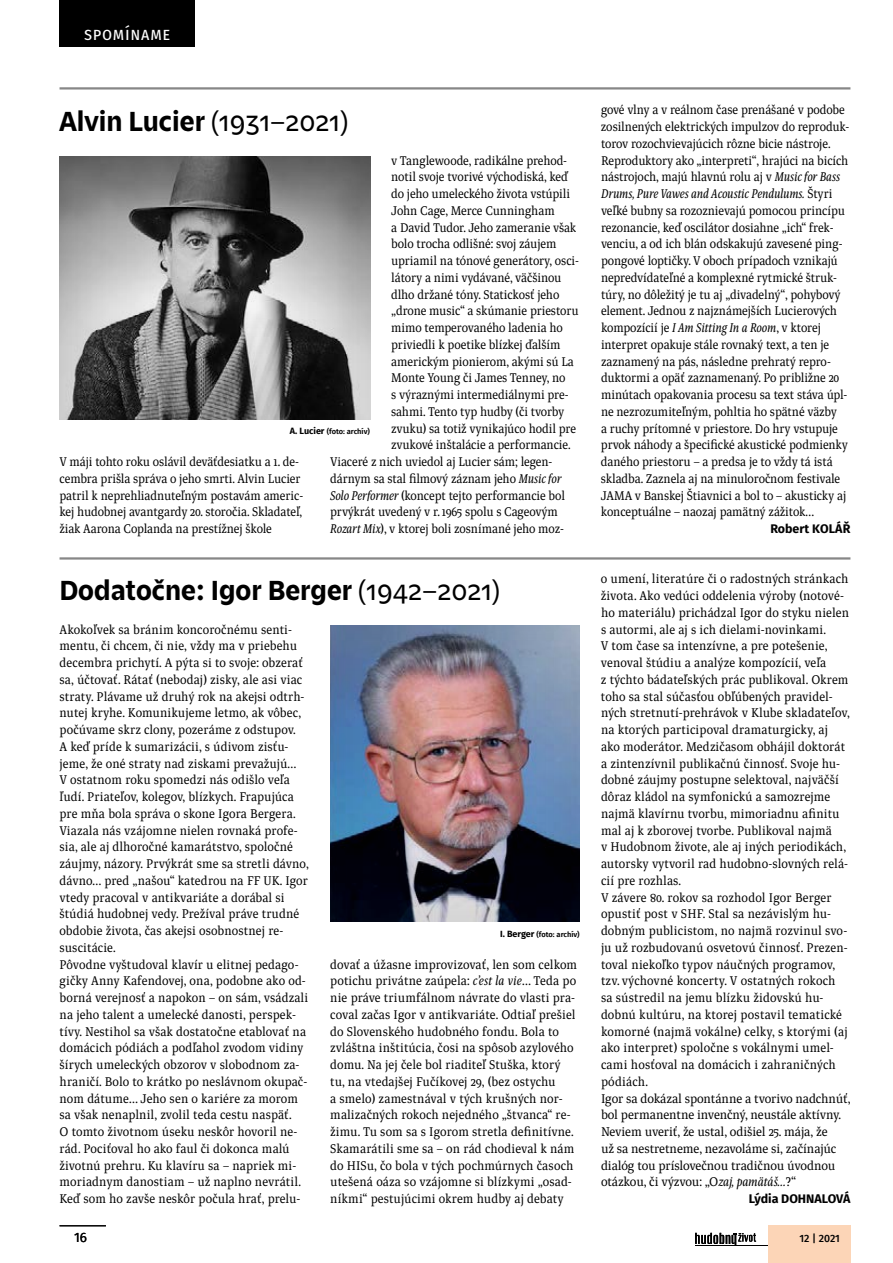
<style>
.page{position:relative;width:893px;height:1263px;background:#fff}
.page>*{position:absolute;margin:0;border:0;box-sizing:border-box;transform-origin:0 0}
.t1{font:700 25.5px "Zin Sans";color:#000}
.t2{font:18px "Fira Sans Condensed";letter-spacing:.04em;color:#fff}
.t3{font:13.5px "Fira Sans";color:#000}
.t4{font:13.2px/16.8px "Novina Condensed Premium";letter-spacing:-.01em;color:#000}
.t5{font:700 12.45px "Fira Sans";color:#000}
.t6{font:500 10.5px "Fira Sans";letter-spacing:-.005em;color:#000}
.t7{font:600 7.5px "Fira Sans";color:#000}
.s1{font-weight:400}
.s2{font-style:italic}
.s3{font-weight:700;font-size:9px}
</style>
<div class="page">
<div style="left:767px;top:1225px;width:83px;height:38px;background:#fcd5b7"></div>
<hr style="left:60px;top:1225px;width:46px;height:1px;background:#000">
<svg style="left:695px;top:1233px;width:61px;height:12px"></svg>
<hr style="left:695px;top:1245px;width:73px;height:1px;background:#000">
<div style="left:60px;top:0;width:135px;height:47px;background:#000"></div>
<hr style="left:60px;top:87px;width:790px;height:3px;background:#878787">
<hr style="left:60px;top:557px;width:790px;height:3px;background:#878787">
<div style="left:59px;top:157px;width:312px;height:264px;background:#000;opacity:.33"></div>
<div style="left:329px;top:625px;width:252px;height:299px;background:#000;opacity:.33"></div>
<h2 class="t2" style="left:84px;top:21px;width:88px">spomíname</h2>
<h1 class="t1" style="left:60px;top:106px;width:290px">Alvin Lucier <span class="s1">(1931–2021)</span></h1>
<p class="t4" style="left:391px;top:152px;width:177px">v Tanglewoode, radikálne prehod-</p>
<p class="t4" style="left:391px;top:169px;width:178px">notil svoje tvorivé východiská, keď</p>
<p class="t4" style="left:391px;top:185px;width:180px">do jeho umeleckého života vstúpili</p>
<p class="t4" style="left:391px;top:202px;width:165px">John Cage, Merce Cunningham</p>
<p class="t4" style="left:391px;top:219px;width:187px">a David Tudor. Jeho zameranie však</p>
<p class="t4" style="left:391px;top:236px;width:167px">bolo trocha odlišné: svoj záujem</p>
<p class="t4" style="left:391px;top:252px;width:189px">upriamil na tónové generátory, osci-</p>
<p class="t4" style="left:391px;top:269px;width:172px">látory a nimi vydávané, väčšinou</p>
<p class="t4" style="left:391px;top:286px;width:170px">dlho držané tóny. Statickosť jeho</p>
<p class="t4" style="left:391px;top:303px;width:189px">„drone music“ a skúmanie priestoru</p>
<p class="t4" style="left:391px;top:319px;width:173px">mimo temperovaného ladenia ho</p>
<p class="t4" style="left:391px;top:336px;width:171px">priviedli k poetike blízkej ďalším</p>
<p class="t4" style="left:391px;top:353px;width:184px">americkým pionierom, akými sú La</p>
<p class="t4" style="left:391px;top:370px;width:176px">Monte Young či James Tenney, no</p>
<p class="t4" style="left:391px;top:386px;width:179px">s výraznými intermediálnymi pre-</p>
<p class="t4" style="left:391px;top:403px;width:175px">sahmi. Tento typ hudby (či tvorby</p>
<p class="t4" style="left:391px;top:420px;width:186px">zvuku) sa totiž vynikajúco hodil pre</p>
<p class="t4" style="left:391px;top:436px;width:181px">zvukové inštalácie a performancie.</p>
<p class="t4" style="left:330px;top:453px;width:224px">Viaceré z nich uviedol aj Lucier sám; legen-</p>
<p class="t4" style="left:330px;top:470px;width:233px">dárnym sa stal filmový záznam jeho <span class="s2">Music for</span></p>
<p class="t4" style="left:330px;top:487px;width:236px"><span class="s2">Solo Performer</span> (koncept tejto performancie bol</p>
<p class="t4" style="left:330px;top:503px;width:229px">prvýkrát uvedený v r.1965 spolu s Cageovým</p>
<p class="t4" style="left:330px;top:520px;width:235px"><span class="s2">Rozart Mix</span>), v ktorej boli zosnímané jeho moz-</p>
<p class="t7" style="left:290px;top:425px;width:82px"><span class="s3">A. Lucier</span> (foto: archív)</p>
<p class="t4" style="left:60px;top:453px;width:245px">V máji tohto roku oslávil deväťdesiatku a 1. de&shy;cembra prišla správa o jeho smrti. Alvin Lucier patril k neprehliadnuteľným postavám americ&shy;kej hudobnej avantgardy 20. storočia. Skladateľ, žiak Aarona Coplanda na prestížnej škole</p>
<h1 class="t1" style="left:60px;top:575px;width:442px">Dodatočne: Igor Berger <span class="s1">(1942–2021)</span></h1>
<p class="t4" style="left:60px;top:621px;width:251px">Akokoľvek sa bránim koncoročnému senti&shy;mentu, či chcem, či nie, vždy ma v priebehu decembra prichytí. A pýta si to svoje: obzerať sa, účtovať. Rátať (nebodaj) zisky, ale asi viac straty. Plávame už druhý rok na akejsi odtrh&shy;nutej kryhe. Komunikujeme letmo, ak vôbec, počúvame skrz clony, pozeráme z odstupov.<br>A keď príde k sumarizácii, s údivom zisťu&shy;jeme, že oné straty nad ziskami prevažujú…<br>V ostatnom roku spomedzi nás odišlo veľa ľudí. Priateľov, kolegov, blízkych. Frapujúca pre mňa bola správa o skone Igora Bergera.<br>Viazala nás vzájomne nielen rovnaká profe&shy;sia, ale aj dlhoročné kamarátstvo, spoločné záujmy, názory. Prvýkrát sme sa stretli dávno, dávno… pred „našou“ katedrou na FF UK. Igor vtedy pracoval v antikvariáte a dorábal si štúdiá hudobnej vedy. Prežíval práve trudné obdobie života, čas akejsi osobnostnej re&shy;suscitácie.<br>Pôvodne vyštudoval klavír u elitnej pedago&shy;gičky Anny Kafendovej, ona, podobne ako od&shy;borná verejnosť a napokon – on sám, vsádzali na jeho talent a umelecké danosti, perspek&shy;tívy. Nestihol sa však dostatočne etablovať na domácich pódiách a podľahol zvodom vidiny šírych umeleckých obzorov v slobodnom za&shy;hraničí. Bolo to krátko po neslávnom okupač&shy;nom dátume… Jeho sen o kariére za morom sa však nenaplnil, zvolil teda cestu naspäť.<br>O tomto životnom úseku neskôr hovoril ne&shy;rád. Pociťoval ho ako faul či dokonca malú životnú prehru. Ku klavíru sa – napriek mi&shy;moriadnym danostiam – už naplno nevrátil.<br>Keď som ho zavše neskôr počula hrať, prelu-</p>
<p class="t7" style="left:500px;top:928px;width:81px"><span class="s3">I. Berger</span> (foto: archív)</p>
<p class="t4" style="left:330px;top:956px;width:249px">dovať a úžasne improvizovať, len som celkom potichu privátne zaúpela: <span class="s2">c’est la vie</span>… Teda po nie práve triumfálnom návrate do vlasti pra&shy;coval začas Igor v antikvariáte. Odtiaľ prešiel do Slovenského hudobného fondu. Bola to zvláštna inštitúcia, čosi na spôsob azylového domu. Na jej čele bol riaditeľ Stuška, ktorý tu, na vtedajšej Fučíkovej 29, (bez ostychu<br>a smelo) zamestnával v tých krušných nor&shy;malizačných rokoch nejedného „štvanca“ re&shy;žimu. Tu som sa s Igorom stretla definitívne.<br>Skamarátili sme sa – on rád chodieval k nám do HISu, čo bola v tých pochmúrnych časoch utešená oáza so vzájomne si blízkymi „osad&shy;níkmi“ pestujúcimi okrem hudby aj debaty</p>
<p class="t4" style="left:601px;top:102px;width:250px">gové vlny a v reálnom čase prenášané v podobe zosilnených elektrických impulzov do reproduk&shy;torov rozochvievajúcich rôzne bicie nástroje.<br>Reproduktory ako „interpreti“, hrajúci na bicích nástrojoch, majú hlavnú rolu aj v <span class="s2">Music for Bass Drums, Pure Vawes and Acoustic Pendulums.</span> Štyri veľké bubny sa rozoznievajú pomocou princípu rezonancie, keď oscilátor dosiahne „ich“ frek&shy;venciu, a od ich blán odskakujú zavesené ping&shy;pongové loptičky. V oboch prípadoch vznikajú nepredvídateľné a komplexné rytmické štruk&shy;túry, no dôležitý je tu aj „divadelný“, pohybový element. Jednou z najznámejších Lucierových kompozícií je <span class="s2">I Am Sitting In a Room</span>, v ktorej interpret opakuje stále rovnaký text, a ten je zaznamený na pás, následne prehratý repro&shy;duktormi a opäť zaznamenaný. Po približne 20 minútach opakovania procesu sa text stáva úpl&shy;ne nezrozumiteľným, pohltia ho spätné väzby<br>a ruchy prítomné v priestore. Do hry vstupuje prvok náhody a špecifické akustické podmienky daného priestoru – a predsa je to vždy tá istá skladba. Zaznela aj na minuloročnom festivale JAMA v Banskej Štiavnici a bol to – akusticky aj konceptuálne – naozaj pamätný zážitok…</p>
<p class="t5" style="left:770px;top:518px;width:82px">Robert KOLÁŘ</p>
<p class="t4" style="left:601px;top:570px;width:251px">o umení, literatúre či o radostných stránkach života. Ako vedúci oddelenia výroby (notové&shy;ho materiálu) prichádzal Igor do styku nielen s autormi, ale aj s ich dielami-‑novinkami.<br>V tom čase sa intenzívne, a pre potešenie, venoval štúdiu a analýze kompozícií, veľa<br>z týchto bádateľských prác publikoval. Okrem toho sa stal súčasťou obľúbených pravidel&shy;ných stretnutí-‑prehrávok v Klube skladateľov, na ktorých participoval dramaturgicky, aj<br>ako moderátor. Medzičasom obhájil doktorát a zintenzívnil publikačnú činnosť. Svoje hu&shy;dobné záujmy postupne selektoval, najväčší dôraz kládol na symfonickú a samozrejme najmä klavírnu tvorbu, mimoriadnu afinitu mal aj k zborovej tvorbe. Publikoval najmä<br>v Hudobnom živote, ale aj iných periodikách, autorsky vytvoril rad hudobno-‑slovných relá&shy;cií pre rozhlas.<br>V závere 80. rokov sa rozhodol Igor Berger opustiť post v SHF. Stal sa nezávislým hu&shy;dobným publicistom, no najmä rozvinul svo&shy;ju už rozbudovanú osvetovú činnosť. Prezen&shy;toval niekoľko typov náučných programov, tzv. výchovné koncerty. V ostatných rokoch<br>sa sústredil na jemu blízku židovskú hu&shy;dobnú kultúru, na ktorej postavil tematické komorné (najmä vokálne) celky, s ktorými (aj ako interpret) spoločne s vokálnymi umel&shy;cami hosťoval na domácich i zahraničných pódiách.<br>Igor sa dokázal spontánne a tvorivo nadchnúť, bol permanentne invenčný, neustále aktívny.<br>Neviem uveriť, že ustal, odišiel 25. mája, že<br>už sa nestretneme, nezavoláme si, začínajúc dialóg tou príslovečnou tradičnou úvodnou otázkou, či výzvou: „O<span class="s2">zaj, pamätáš…</span>?“</p>
<p class="t5" style="left:749px;top:1188px;width:103px">Lýdia DOHNALOVÁ</p>
<p class="t3" style="left:74px;top:1227px;width:15px">16</p>
<p class="t6" style="left:799px;top:1229px;width:42px">12 | 2021</p>
</div>
